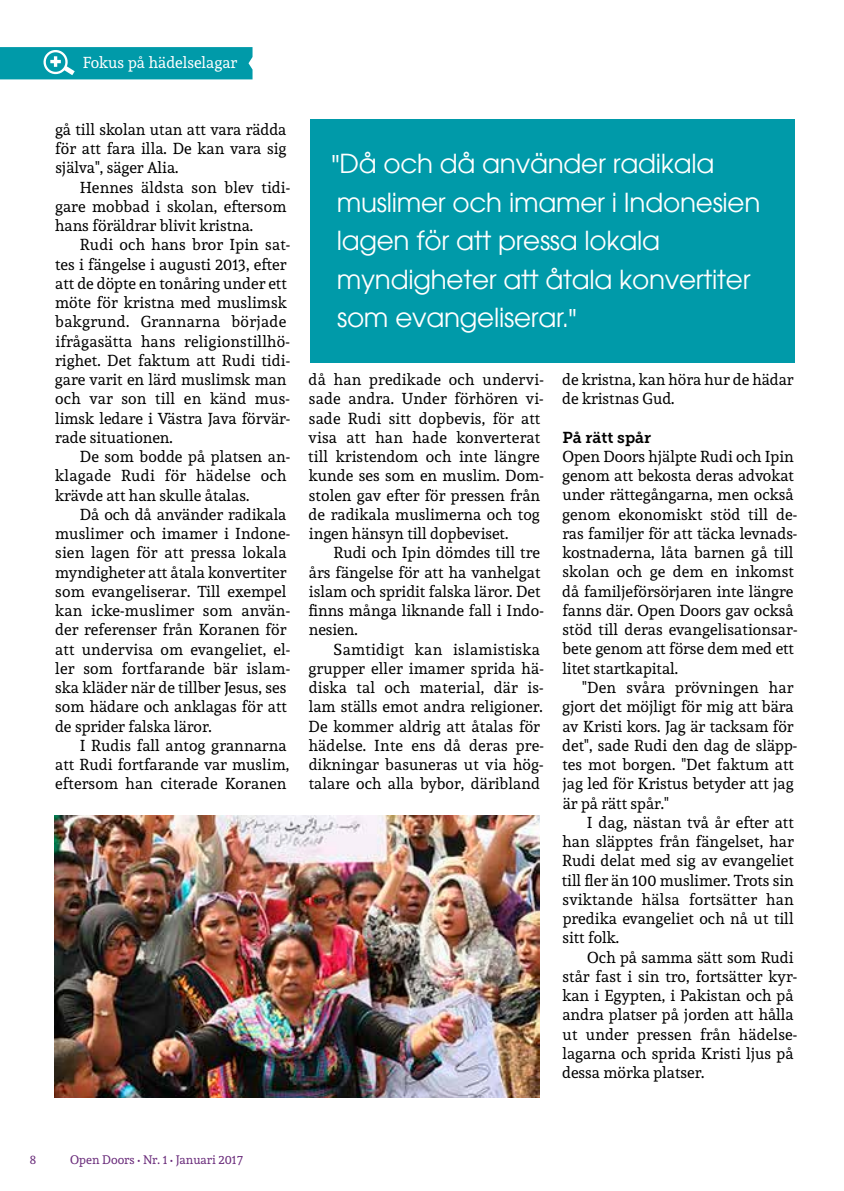
<style>
.page{position:relative;width:844px;height:1191px;background:#fff}
.page>*{position:absolute;margin:0;border:0;box-sizing:border-box;transform-origin:0 0}
.t1{font:26.25px/38.5px "Avant Garde";letter-spacing:-.01em;color:#fff}
.t2{font:15.75px/19.2px "Andada";letter-spacing:.005em;color:#000}
.t3{font:15.75px "Andada";color:#fff}
.t4{font:15.75px "Museo Slab 700";color:#000}
.t5{font:12.25px "Andada";color:#682979}
.s1{font-size:24.5px}
</style>
<div class="page">
<svg style="left:0;top:47px;width:252px;height:32px;background:#099dac"></svg>
<div style="left:310px;top:119px;width:484px;height:243px;background:#009aa9"></div>
<img style="left:55px;top:816px;width:484px;height:282px">
<p class="t3" style="left:83px;top:52px;width:156px">Fokus på hädelselagar</p>
<p class="t2" style="left:55px;top:119px;width:233px;text-align:justify">gå till skolan utan att vara rädda för att fara illa. De kan vara sig själva", säger Alia.</p>
<p class="t2" style="left:55px;top:177px;width:237px;text-indent:25px">Hennes äldsta son blev tidi&shy;gare mobbad i skolan, eftersom hans föräldrar blivit kristna.</p>
<p class="t2" style="left:55px;top:235px;width:237px;text-indent:25px">Rudi och hans bror Ipin sat&shy;tes i fängelse i augusti 2013, efter att de döpte en tonåring under ett möte för kristna med muslimsk bakgrund. Grannarna började ifrågasätta hans religionstillhö&shy;righet. Det faktum att Rudi tidi&shy;gare varit en lärd muslimsk man och var son till en känd mus&shy;limsk ledare i Västra Java förvär&shy;rade situationen.</p>
<p class="t2" style="left:55px;top:447px;width:236px;text-indent:25px">De som bodde på platsen an&shy;klagade Rudi för hädelse och krävde att han skulle åtalas.</p>
<p class="t2" style="left:55px;top:504px;width:237px;text-indent:25px">Då och då använder radikala muslimer och imamer i Indone&shy;sien lagen för att pressa lokala myndigheter att åtala konvertiter som evangeliserar. Till exempel kan icke-muslimer som använ&shy;der referenser från Koranen för att undervisa om evangeliet, el&shy;ler som fortfarande bär islam&shy;ska kläder när de tillber Jesus, ses som hädare och anklagas för att de sprider falska läror.</p>
<p class="t2" style="left:55px;top:735px;width:236px;text-indent:25px">I Rudis fall antog grannarna att Rudi fortfarande var muslim, eftersom han citerade Koranen</p>
<h1 class="t1" style="left:332px;top:144px;width:430px"><span class="s1">"</span>Då och då använder radikala muslimer och imamer i Indonesien lagen för att pressa lokala myndigheter att åtala konvertiter som evangeliserar.<span class="s1">"</span></h1>
<p class="t2" style="left:308px;top:369px;width:237px">då han predikade och undervi&shy;sade andra. Under förhören vi&shy;sade Rudi sitt dopbevis, för att visa att han hade konverterat till kristendom och inte längre kunde ses som en muslim. Dom&shy;stolen gav efter för pressen från de radikala muslimerna och tog ingen hänsyn till dopbeviset.</p>
<p class="t2" style="left:308px;top:543px;width:237px;text-indent:25px">Rudi och Ipin dömdes till tre års fängelse för att ha vanhelgat islam och spridit falska läror. Det finns många liknande fall i Indo&shy;nesien.</p>
<p class="t2" style="left:308px;top:639px;width:237px;text-indent:25px">Samtidigt kan islamistiska grupper eller imamer sprida hä&shy;diska tal och material, där is&shy;lam ställs emot andra religioner.<br>De kommer aldrig att åtalas för hädelse. Inte ens då deras pre&shy;dikningar basuneras ut via hög&shy;talare och alla bybor, däribland</p>
<p class="t2" style="left:562px;top:369px;width:233px">de kristna, kan höra hur de hädar de kristnas Gud.</p>
<p class="t4" style="left:562px;top:428px;width:90px">På rätt spår</p>
<p class="t2" style="left:562px;top:446px;width:237px">Open Doors hjälpte Rudi och Ipin genom att bekosta deras advokat under rättegångarna, men också genom ekonomiskt stöd till de&shy;ras familjer för att täcka levnads&shy;kostnaderna, låta barnen gå till skolan och ge dem en inkomst då familjeförsörjaren inte längre fanns där. Open Doors gav också stöd till deras evangelisationsar&shy;bete genom att förse dem med ett litet startkapital.</p>
<p class="t2" style="left:562px;top:677px;width:237px;text-indent:20px">"Den svåra prövningen har gjort det möjligt för mig att bära av Kristi kors. Jag är tacksam för det", sade Rudi den dag de släpp&shy;tes mot borgen. "Det faktum att jag led för Kristus betyder att jag är på rätt spår."</p>
<p class="t2" style="left:561px;top:812px;width:233px;text-align:justify;text-indent:25px">I dag, nästan två år efter att han släpptes från fängelset, har Rudi delat med sig av evangeliet till fler än 100 muslimer. Trots sin sviktande hälsa fortsätter han predika evangeliet och nå ut till sitt folk.</p>
<p class="t2" style="left:562px;top:947px;width:236px;text-indent:25px">Och på samma sätt som Rudi står fast i sin tro, fortsätter kyr&shy;kan i Egypten, i Pakistan och på andra platser på jorden att hålla ut under pressen från hädelse&shy;lagarna och sprida Kristi ljus på dessa mörka platser.</p>
<p class="t5" style="left:30px;top:1151px;width:8px">8</p>
<p class="t5" style="left:70px;top:1151px;width:174px">Open Doors • Nr. 1 • Januari 2017</p>
</div>
